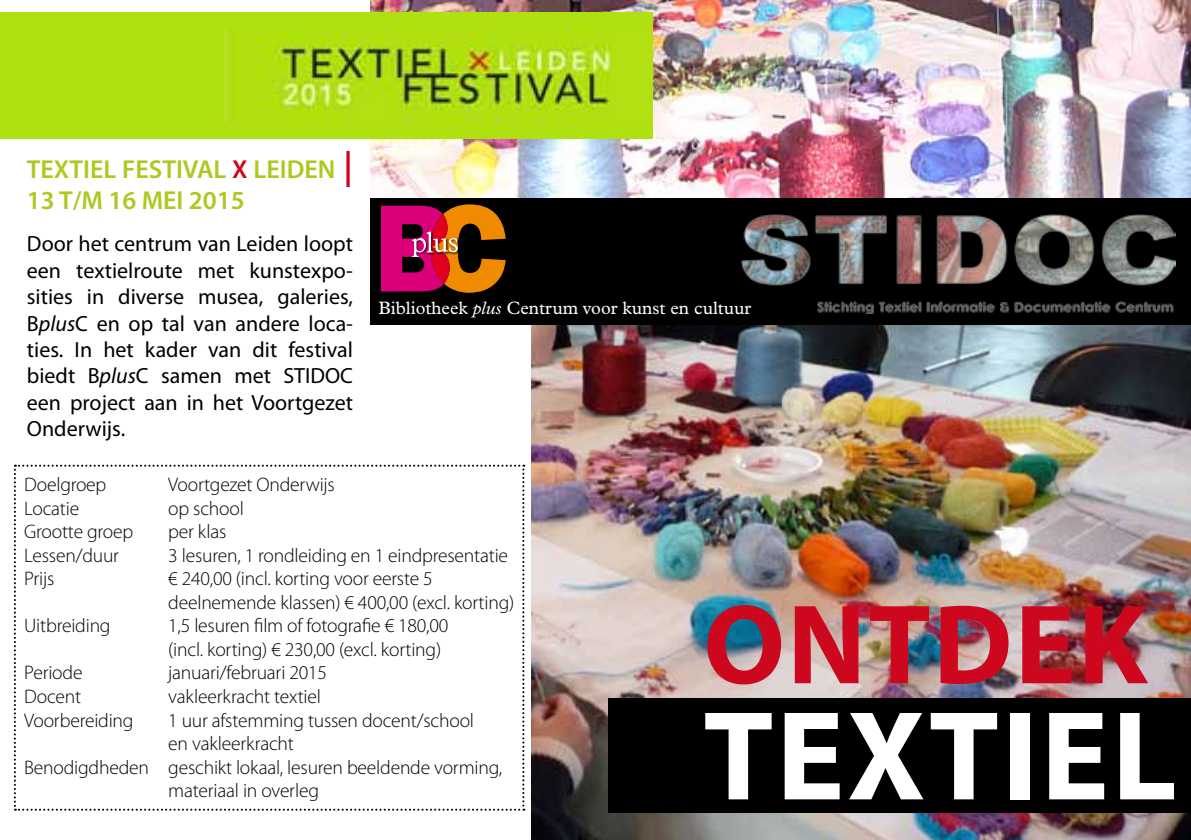
<style>
.page{position:relative;width:1191px;height:840px;background:#fff}
.page>*{position:absolute;margin:0;border:0;box-sizing:border-box;transform-origin:0 0}
.t1{font:700 128px "Myriad Pro";letter-spacing:.02em;color:#fff}
.t2{font:700 114px "Myriad Pro";letter-spacing:.02em;color:#cd071e}
.t3{font:600 26px/31.2px "Myriad Pro";color:#aec821}
.t4{font:22px/26.4px "Myriad Pro";color:#000;text-align:justify}
.t5{font:300 19.6px/23.6px "Myriad Pro";letter-spacing:-.01em;color:#000}
.t6{font:18px "Plantin MT Std";color:#fff}
.s1{color:#cd071e}
.s2{font-size:36px;color:#cd071e}
.s3{font-style:italic}
</style>
<div class="page">
<svg style="left:14px;top:464px;width:510px;height:346px"></svg>
<img style="left:370px;top:0;width:821px;height:198px">
<img style="left:531px;top:324px;width:660px;height:515px">
<div style="left:0;top:12px;width:652px;height:126px;background:#afe110"></div>
<img style="left:225px;top:29px;width:387px;height:92px">
<div style="left:370px;top:198px;width:821px;height:126px;background:#000"></div>
<svg style="left:381px;top:204px;width:125px;height:88px"></svg>
<img style="left:741px;top:215px;width:434px;height:98px">
<div style="left:608px;top:698px;width:583px;height:114px;background:#000"></div>
<h3 class="t3" style="left:27px;top:154px;width:328px">TEXTIEL FESTIVAL <span class="s1">X</span> LEIDEN <span class="s2">|<br></span>13 T/M 16 MEI 2015</h3>
<p class="t4" style="left:27px;top:231px;width:328px">Door het centrum van Leiden loopt een textielroute met kunstexpo&shy;sities in diverse musea, galeries, B<span class="s3">plus</span>C en op tal van andere loca&shy;ties. In het kader van dit festival biedt B<span class="s3">plus</span>C samen met STIDOC een project aan in het Voortgezet Onderwijs.</p>
<p class="t6" style="left:378px;top:297px;width:374px">Bibliotheek <span class="s3">plus</span> Centrum voor kunst en cultuur</p>
<p class="t5" style="left:24px;top:473px;width:84px">Doelgroep</p>
<p class="t5" style="left:168px;top:473px;width:168px">Voortgezet Onderwijs</p>
<p class="t5" style="left:24px;top:496px;width:57px">Locatie</p>
<p class="t5" style="left:168px;top:496px;width:77px">op school</p>
<p class="t5" style="left:24px;top:520px;width:110px">Grootte groep</p>
<p class="t5" style="left:168px;top:520px;width:60px">per klas</p>
<p class="t5" style="left:24px;top:543px;width:96px">Lessen/duur</p>
<p class="t5" style="left:168px;top:543px;width:341px">3 lesuren, 1 rondleiding en 1 eindpresentatie</p>
<p class="t5" style="left:24px;top:567px;width:32px">Prijs</p>
<p class="t5" style="left:168px;top:567px;width:347px">€ 240,00 (incl. korting voor eerste 5 deelnemende klassen) € 400,00 (excl. korting)</p>
<p class="t5" style="left:24px;top:614px;width:88px">Uitbreiding</p>
<p class="t5" style="left:168px;top:614px;width:282px">1,5 lesuren film of fotografie € 180,00 (incl. korting) € 230,00 (excl. korting)</p>
<p class="t5" style="left:24px;top:661px;width:60px">Periode</p>
<p class="t5" style="left:168px;top:661px;width:160px">januari/februari 2015</p>
<p class="t5" style="left:24px;top:684px;width:59px">Docent</p>
<p class="t5" style="left:168px;top:684px;width:154px">vakleerkracht textiel</p>
<p class="t5" style="left:24px;top:708px;width:111px">Voorbereiding</p>
<p class="t5" style="left:168px;top:708px;width:307px">1 uur afstemming tussen docent/school</p>
<p class="t5" style="left:168px;top:731px;width:127px">en vakleerkracht</p>
<p class="t5" style="left:24px;top:755px;width:479px">Benodigdheden geschikt lokaal, lesuren beeldende vorming,</p>
<p class="t5" style="left:168px;top:778px;width:152px">materiaal in overleg</p>
<h2 class="t2" style="left:703px;top:580px;width:446px">ONTDEK</h2>
<h1 class="t1" style="left:703px;top:684px;width:475px">TEXTIEL</h1>
</div>
